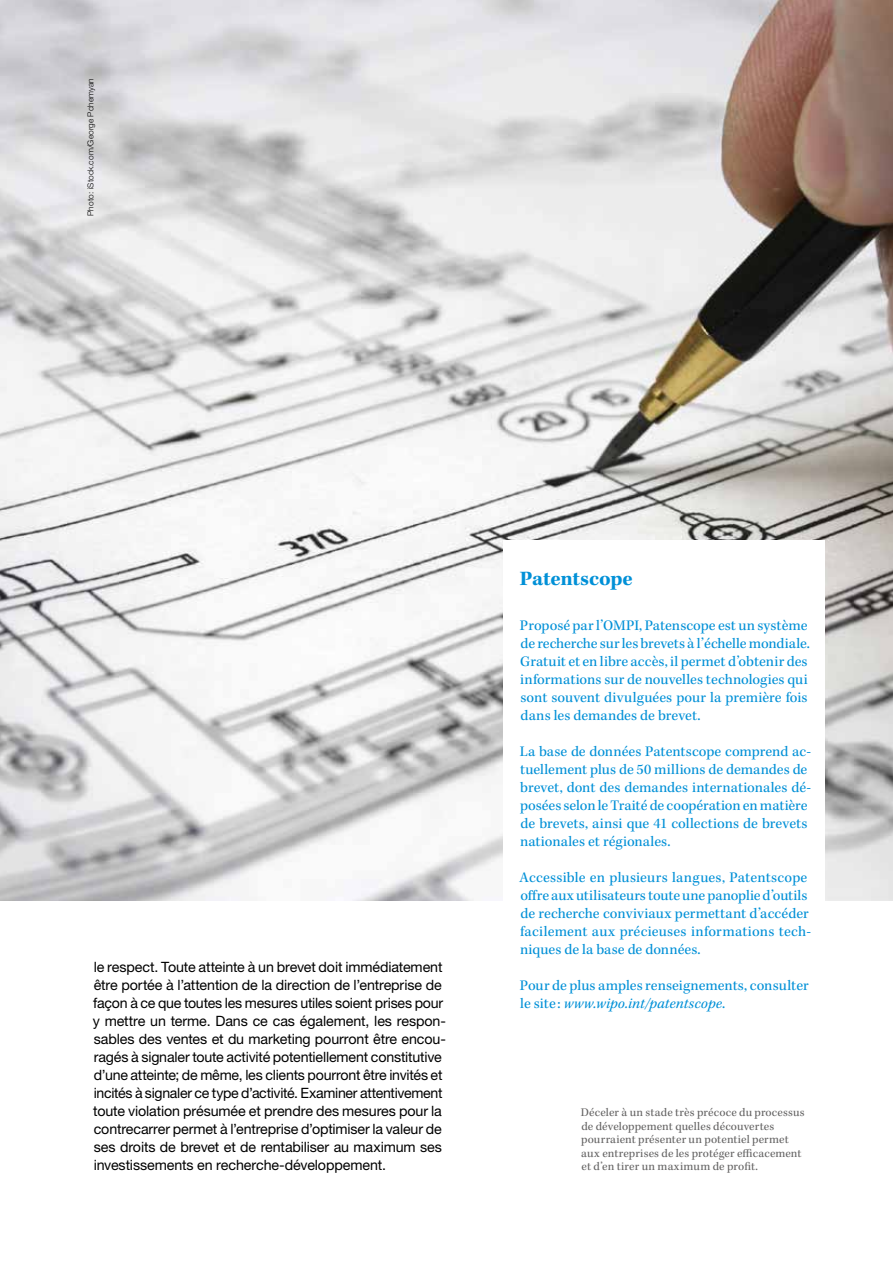
<style>
.page{position:relative;width:893px;height:1263px;background:#fff}
.page>*{position:absolute;margin:0;border:0;box-sizing:border-box;transform-origin:0 0}
.t1{font:700 21px "Kepler Std";color:#0090d7}
.t2{font:15px/18px "Kepler Std";color:#0090d7}
.t3{font:14.25px/18px "Helvetica Neue LT Std";letter-spacing:-.01em;color:#000}
.t4{font:12px/13.5px "Kepler Std";letter-spacing:.01em;color:#646363}
.t5{font:300 8.25px "Helvetica Neue LT Std";letter-spacing:.015em;color:#000}
.s1{font-style:italic}
</style>
<div class="page">
<img style="left:0;top:0;width:893px;height:900px">
<div style="left:503px;top:540px;width:322px;height:492px;background:#fff"></div>
<p class="t5" style="left:86px;top:216px;width:139px;rotate:-90deg">Photo: iStock.com/George Pchemyan</p>
<p class="t3" style="left:93px;top:958px;width:355px">le respect. Toute atteinte à un brevet doit immédiatement être portée à l’attention de la direction de l’entreprise de façon à ce que toutes les mesures utiles soient prises pour y mettre un terme. Dans ce cas également, les respon&shy;sables des ventes et du marketing pourront être encou&shy;ragés à signaler toute activité potentiellement constitutive d’une atteinte; de même, les clients pourront être invités et incités à signaler ce type d’activité. Examiner attentivement toute violation présumée et prendre des mesures pour la contrecarrer permet à l’entreprise d’optimiser la valeur de ses droits de brevet et de rentabiliser au maximum ses investissements en recherche-développement.</p>
<h1 class="t1" style="left:520px;top:567px;width:114px">Patentscope</h1>
<p class="t2" style="left:520px;top:617px;width:291px">Proposé par l’OMPI, Patenscope est un système de recherche sur les brevets à l’échelle mondiale.<br>Gratuit et en libre accès, il permet d’obtenir des informations sur de nouvelles technologies qui sont souvent divulguées pour la première fois dans les demandes de brevet.</p>
<p class="t2" style="left:520px;top:743px;width:293px">La base de données Patentscope comprend ac&shy;tuellement plus de 50 millions de demandes de brevet, dont des demandes internationales dé&shy;posées selon le Traité de coopération en matière de brevets, ainsi que 41 collections de brevets nationales et régionales.</p>
<p class="t2" style="left:519px;top:869px;width:293px">Accessible en plusieurs langues, Patentscope offre aux utilisateurs toute une panoplie d’outils de recherche conviviaux permettant d’accéder facilement aux précieuses informations tech&shy;niques de la base de données.</p>
<p class="t2" style="left:520px;top:977px;width:290px">Pour de plus amples renseignements, consulter le site : <span class="s1">www.wipo.int/patentscope</span>.</p>
<p class="t4" style="left:581px;top:1106px;width:225px">Déceler à un stade très précoce du processus de développement quelles découvertes pourraient présenter un potentiel permet aux entreprises de les protéger efficacement et d’en tirer un maximum de profit.</p>
</div>
